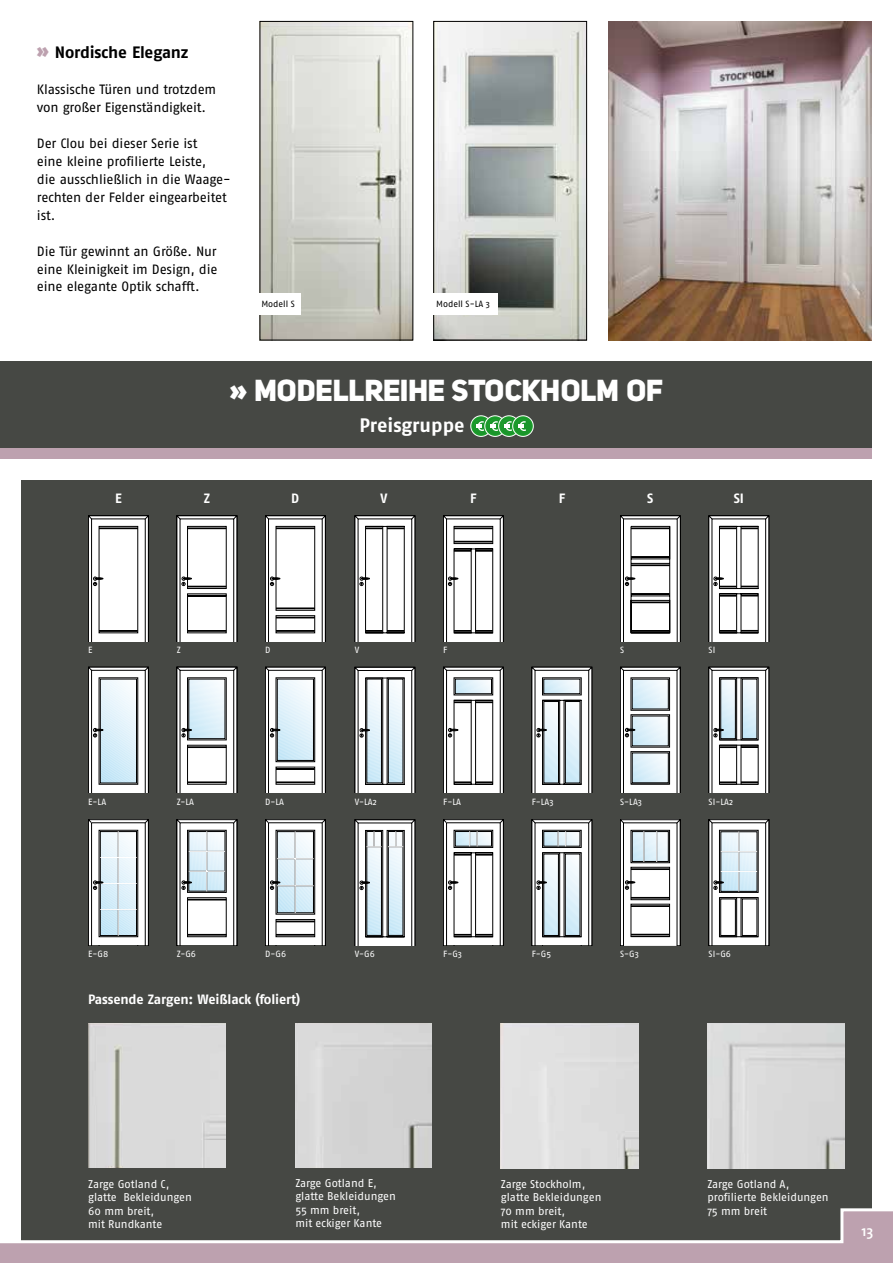
<style>
.page{position:relative;width:893px;height:1263px;background:#fff}
.page>*{position:absolute;margin:0;border:0;box-sizing:border-box;transform-origin:0 0}
.t1{font:30px "Uni Sans Heavy";color:#fff}
.t2{font:700 19.5px "Fago No";color:#fff}
.t3{font:700 16.5px "Fago No";letter-spacing:-.015em;color:#000}
.t4{font:600 15px "The Mix";color:#fff}
.t5{font:13.5px/18px "Fago Pro";letter-spacing:-.015em;color:#000}
.t6{font:700 13.5px "Fago No";letter-spacing:-.01em;color:#fff}
.t7{font:11.25px/13.5px "Fago Pro";letter-spacing:-.005em;color:#fff}
.t8{font:9px "Fago Pro";color:#fff}
.t9{font:9px "Fago Pro";color:#000}
.s1{font-family:"Uni Sans Heavy";font-weight:400;font-size:21px;color:#bda1af}
</style>
<div class="page">
<img style="left:262px;top:23px;width:149px;height:315px">
<img style="left:436px;top:23px;width:149px;height:315px">
<div style="left:434px;top:21px;width:153px;height:319px;border:1px solid #000"></div>
<div style="left:21px;top:480px;width:851px;height:768px;background:#464844"></div>
<div style="left:0;top:361px;width:872px;height:89px;background:#464844"></div>
<div style="left:0;top:449px;width:872px;height:10px;background:#bda1af"></div>
<svg style="left:471px;top:416px;width:20px;height:20px"></svg>
<div style="left:471px;top:415px;width:21px;height:22px;border:1px solid #fff;border-radius:50%"></div>
<div style="left:472px;top:417px;width:18px;height:18px;background:#1a962b;border-radius:50%"></div>
<svg style="left:485px;top:416px;width:20px;height:20px"></svg>
<div style="left:485px;top:415px;width:21px;height:22px;border:1px solid #fff;border-radius:50%"></div>
<div style="left:486px;top:417px;width:18px;height:18px;background:#1a962b;border-radius:50%"></div>
<svg style="left:499px;top:416px;width:20px;height:20px"></svg>
<div style="left:498px;top:415px;width:21px;height:22px;border:1px solid #fff;border-radius:50%"></div>
<div style="left:500px;top:417px;width:18px;height:18px;background:#1a962b;border-radius:50%"></div>
<svg style="left:513px;top:416px;width:20px;height:20px"></svg>
<div style="left:512px;top:415px;width:22px;height:22px;border:1px solid #fff;border-radius:50%"></div>
<div style="left:514px;top:417px;width:18px;height:18px;background:#1a962b;border-radius:50%"></div>
<svg style="left:474px;top:419px;width:56px;height:12px"></svg>
<svg style="left:88px;top:516px;width:61px;height:125px;background:#dfdfdf"></svg>
<hr style="left:99px;top:528px;width:39px;height:1px;background:#000">
<hr style="left:99px;top:630px;width:39px;height:1px;background:#000">
<hr style="left:99px;top:631px;width:39px;height:1px;background:#000">
<svg style="left:177px;top:516px;width:60px;height:125px;background:#dfdfdf"></svg>
<hr style="left:188px;top:528px;width:38px;height:1px;background:#000">
<hr style="left:188px;top:595px;width:38px;height:1px;background:#000">
<hr style="left:188px;top:596px;width:38px;height:1px;background:#000">
<hr style="left:188px;top:630px;width:38px;height:1px;background:#000">
<hr style="left:188px;top:631px;width:38px;height:1px;background:#000">
<hr style="left:188px;top:586px;width:38px;height:1px;background:#000">
<hr style="left:188px;top:587px;width:38px;height:1px;background:#000">
<svg style="left:265px;top:516px;width:61px;height:125px;background:#dbdbdb"></svg>
<hr style="left:276px;top:608px;width:39px;height:1px;background:#000">
<hr style="left:276px;top:630px;width:39px;height:1px;background:#000">
<hr style="left:276px;top:631px;width:39px;height:1px;background:#000">
<hr style="left:276px;top:617px;width:39px;height:1px;background:#000">
<hr style="left:276px;top:618px;width:39px;height:1px;background:#000">
<hr style="left:276px;top:528px;width:39px;height:1px;background:#000">
<svg style="left:355px;top:516px;width:60px;height:125px;background:#d8d8d8"></svg>
<svg style="left:443px;top:516px;width:61px;height:125px;background:#d1d1d1"></svg>
<hr style="left:454px;top:541px;width:39px;height:1px;background:#000">
<hr style="left:454px;top:542px;width:39px;height:1px;background:#000">
<hr style="left:454px;top:528px;width:39px;height:1px;background:#000">
<svg style="left:620px;top:516px;width:60px;height:125px;background:#d7d7d7"></svg>
<hr style="left:631px;top:630px;width:39px;height:1px;background:#000">
<hr style="left:631px;top:631px;width:39px;height:1px;background:#000">
<hr style="left:631px;top:602px;width:39px;height:1px;background:#000">
<hr style="left:631px;top:593px;width:39px;height:1px;background:#000">
<hr style="left:631px;top:594px;width:39px;height:1px;background:#000">
<hr style="left:631px;top:565px;width:39px;height:1px;background:#000">
<hr style="left:631px;top:556px;width:39px;height:1px;background:#000">
<hr style="left:631px;top:557px;width:39px;height:1px;background:#000">
<hr style="left:631px;top:528px;width:39px;height:1px;background:#000">
<svg style="left:709px;top:516px;width:60px;height:125px;background:#d1d1d1"></svg>
<svg style="left:88px;top:667px;width:61px;height:126px;background:#c8d0d5"></svg>
<svg style="left:177px;top:667px;width:60px;height:126px;background:#d1d6d8"></svg>
<hr style="left:188px;top:746px;width:38px;height:1px;background:#000">
<hr style="left:188px;top:747px;width:38px;height:1px;background:#000">
<hr style="left:188px;top:782px;width:38px;height:1px;background:#000">
<svg style="left:265px;top:667px;width:61px;height:126px;background:#c9d0d3"></svg>
<hr style="left:276px;top:782px;width:39px;height:1px;background:#000">
<hr style="left:276px;top:768px;width:39px;height:1px;background:#000">
<hr style="left:276px;top:769px;width:39px;height:1px;background:#000">
<svg style="left:355px;top:667px;width:60px;height:126px;background:#c1c7ca"></svg>
<svg style="left:443px;top:667px;width:61px;height:126px;background:#cecfd0"></svg>
<svg style="left:532px;top:667px;width:60px;height:126px;background:#c1c7ca"></svg>
<svg style="left:620px;top:667px;width:60px;height:126px;background:#c5cccf"></svg>
<svg style="left:709px;top:667px;width:60px;height:126px;background:#c5c8ca"></svg>
<svg style="left:88px;top:819px;width:61px;height:126px;background:#c7cfd3"></svg>
<svg style="left:177px;top:819px;width:60px;height:126px;background:#cdd1d4"></svg>
<svg style="left:265px;top:819px;width:61px;height:126px;background:#c5cbce"></svg>
<svg style="left:355px;top:819px;width:60px;height:126px;background:#c0c6c9"></svg>
<svg style="left:443px;top:819px;width:61px;height:126px;background:#cdcece"></svg>
<svg style="left:532px;top:819px;width:60px;height:126px;background:#c0c6c9"></svg>
<svg style="left:620px;top:819px;width:60px;height:126px;background:#cccecf"></svg>
<hr style="left:656px;top:831px;width:1px;height:31px;background:#fff">
<svg style="left:709px;top:819px;width:60px;height:126px;background:#caced0"></svg>
<hr style="left:720px;top:936px;width:38px;height:1px;background:#000">
<hr style="left:720px;top:897px;width:38px;height:1px;background:#000">
<div style="left:257px;top:293px;width:44px;height:21px;background:#fff"></div>
<div style="left:431px;top:293px;width:67px;height:21px;background:#fff"></div>
<img style="left:608px;top:21px;width:263px;height:319px">
<img style="left:707px;top:1023px;width:137px;height:145px">
<div style="left:501px;top:1023px;width:137px;height:145px;background:#dfdfdf"></div>
<div style="left:88px;top:1023px;width:137px;height:145px;background:#dadada"></div>
<img style="left:295px;top:1023px;width:137px;height:145px">
<svg style="left:0;top:1208px;width:893px;height:55px"></svg>
<p class="t3" style="left:37px;top:43px;width:153px"><span class="s1">»</span> Nordische Eleganz</p>
<p class="t5" style="left:37px;top:80px;width:181px">Klassische Türen und trotzdem von großer Eigenständigkeit.</p>
<p class="t5" style="left:37px;top:134px;width:195px">Der Clou bei dieser Serie ist<br>eine kleine profilierte Leiste,<br>die ausschließlich in die Waage&shy;rechten der Felder eingearbeitet ist.</p>
<p class="t5" style="left:37px;top:242px;width:182px;text-align:justify">Die Tür gewinnt an Größe. Nur eine Kleinigkeit im Design, die eine elegante Optik schafft.</p>
<p class="t9" style="left:261px;top:299px;width:35px">Modell S</p>
<p class="t9" style="left:436px;top:299px;width:55px">Modell S-LA 3</p>
<p class="t6" style="left:115px;top:491px;width:8px">E</p>
<h1 class="t1" style="left:230px;top:372px;width:435px">» MODELLREIHE STOCKHOLM OF</h1>
<h2 class="t2" style="left:359px;top:414px;width:107px">Preisgruppe</h2>
<p class="t6" style="left:204px;top:491px;width:8px">Z</p>
<p class="t6" style="left:291px;top:491px;width:10px">D</p>
<p class="t6" style="left:380px;top:491px;width:8px">V</p>
<p class="t6" style="left:470px;top:491px;width:8px">F</p>
<p class="t6" style="left:647px;top:491px;width:8px">S</p>
<p class="t6" style="left:734px;top:491px;width:12px">SI</p>
<p class="t6" style="left:559px;top:491px;width:8px">F</p>
<p class="t8" style="left:88px;top:645px;width:6px">E</p>
<p class="t8" style="left:177px;top:645px;width:6px">Z</p>
<p class="t8" style="left:265px;top:645px;width:7px">D</p>
<p class="t8" style="left:355px;top:645px;width:6px">V</p>
<p class="t8" style="left:443px;top:645px;width:6px">F</p>
<p class="t8" style="left:620px;top:645px;width:6px">S</p>
<p class="t8" style="left:709px;top:645px;width:8px">SI</p>
<p class="t8" style="left:88px;top:796px;width:20px">E-LA</p>
<p class="t8" style="left:177px;top:796px;width:19px">Z-LA</p>
<p class="t8" style="left:265px;top:796px;width:20px">D-LA</p>
<p class="t8" style="left:355px;top:796px;width:24px">V-LA2</p>
<p class="t8" style="left:443px;top:796px;width:19px">F-LA</p>
<p class="t8" style="left:532px;top:796px;width:24px">F-LA3</p>
<p class="t8" style="left:620px;top:796px;width:23px">S-LA3</p>
<p class="t8" style="left:709px;top:796px;width:26px">SI-LA2</p>
<p class="t8" style="left:88px;top:949px;width:22px">E-G8</p>
<p class="t8" style="left:177px;top:949px;width:21px">Z-G6</p>
<p class="t8" style="left:265px;top:949px;width:23px">D-G6</p>
<p class="t8" style="left:355px;top:949px;width:22px">V-G6</p>
<p class="t8" style="left:443px;top:949px;width:20px">F-G3</p>
<p class="t8" style="left:532px;top:949px;width:21px">F-G5</p>
<p class="t8" style="left:620px;top:949px;width:20px">S-G3</p>
<p class="t8" style="left:709px;top:949px;width:24px">SI-G6</p>
<p class="t6" style="left:88px;top:991px;width:214px">Passende Zargen: Weißlack (foliert)</p>
<p class="t7" style="left:88px;top:1177px;width:105px">Zarge Gotland C, glatte Bekleidungen<br>60 mm breit,<br>mit Rundkante</p>
<p class="t7" style="left:295px;top:1176px;width:102px">Zarge Gotland E, glatte Bekleidungen<br>55 mm breit,<br>mit eckiger Kante</p>
<p class="t7" style="left:501px;top:1177px;width:102px">Zarge Stockholm, glatte Bekleidungen<br>70 mm breit,<br>mit eckiger Kante</p>
<p class="t7" style="left:707px;top:1177px;width:123px">Zarge Gotland A, profilierte Bekleidungen<br>75 mm breit</p>
<p class="t4" style="left:861px;top:1218px;width:14px">13</p>
</div>
